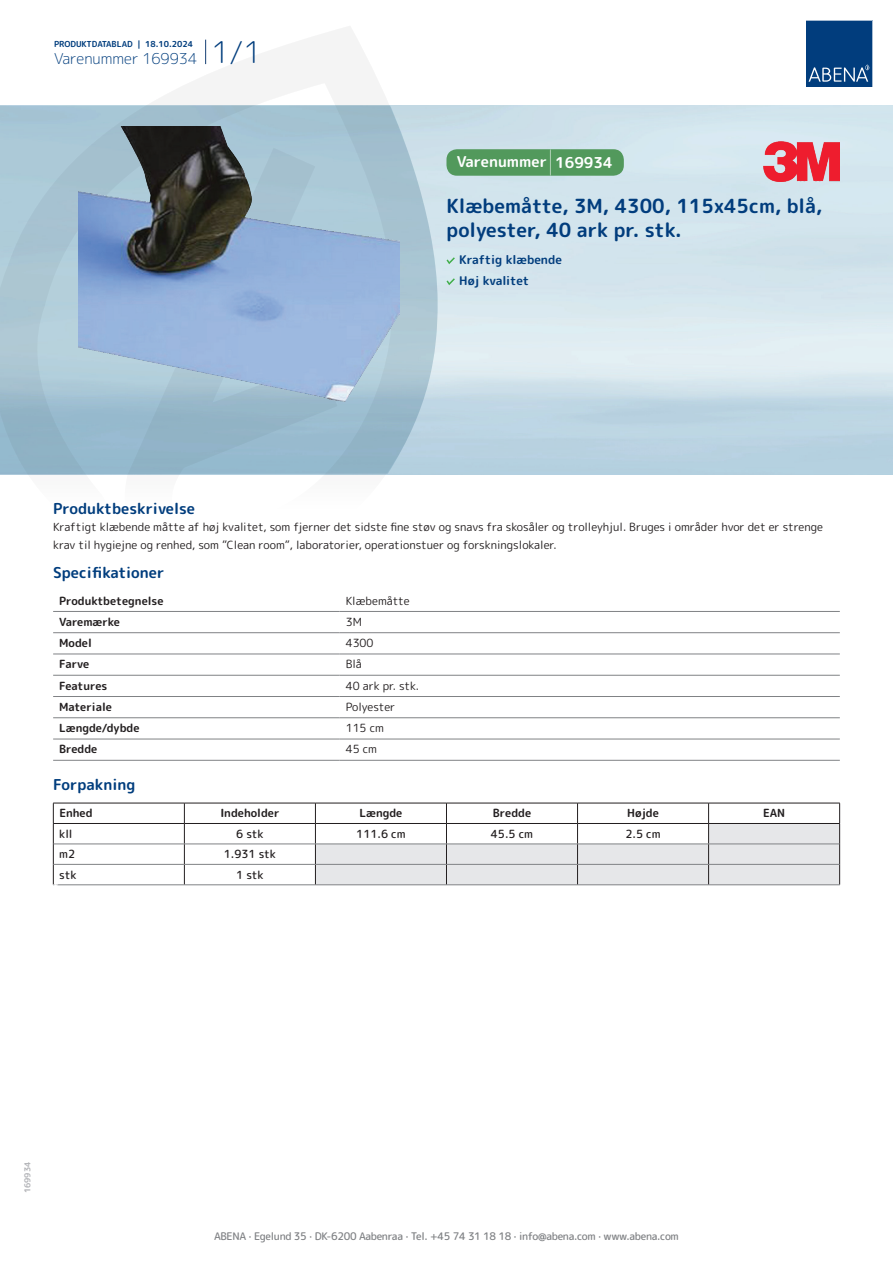
<style>
.page{position:relative;width:893px;height:1263px;background:#fff}
.page>*{position:absolute;margin:0;border:0;box-sizing:border-box;transform-origin:0 0}
.t1{font:700 19.5px/24px "Rounded Mplus 1 c";color:#013d7d}
.t2{font:700 15px "Rounded Mplus 1 c";color:#013d7d}
.t3{font:300 15px "Rounded Mplus 1 c";color:#013d7d}
.t4{font:700 15px "Rounded Mplus 1 c";color:#fff}
.t5{font:700 12px/21px "Rounded Mplus 1 c";color:#013d7d}
.t6{font:11.25px/18px "Rounded Mplus 1 c";color:#231f20}
.t7{font:700 11.25px "Rounded Mplus 1 c";color:#231f20}
.t8{font:500 11.25px "Rounded Mplus 1 c";color:#231f20}
.t9{font:500 10.5px "Rounded Mplus 1 c";letter-spacing:-.03em;color:#808285}
.t10{font:700 10.5px "Rounded Mplus 1 c";color:#fff}
.t11{font:700 8.25px "Rounded Mplus 1 c";color:#013d7d}
.t12{font:700 8.25px "Rounded Mplus 1 c";color:#b2b3b7}
.s1{font-size:30px}
.s2{font-size:25.5px}
</style>
<div class="page">
<img style="left:439px;top:106px;width:454px;height:368px">
<svg style="left:0;top:26px;width:439px;height:449px"></svg>
<svg style="left:0;top:106px;width:438px;height:368px"></svg>
<svg style="left:205px;top:40px;width:1px;height:24px"></svg>
<svg style="left:806px;top:20px;width:67px;height:67px"></svg>
<img style="left:79px;top:127px;width:320px;height:275px">
<hr style="left:53px;top:611px;width:287px;height:1px;background:#808285">
<hr style="left:340px;top:611px;width:500px;height:1px;background:#808285">
<hr style="left:53px;top:632px;width:287px;height:1px;background:#808285">
<hr style="left:340px;top:632px;width:500px;height:1px;background:#808285">
<hr style="left:53px;top:654px;width:287px;height:1px;background:#808285">
<hr style="left:340px;top:654px;width:500px;height:1px;background:#808285">
<hr style="left:53px;top:675px;width:287px;height:1px;background:#808285">
<hr style="left:340px;top:675px;width:500px;height:1px;background:#808285">
<hr style="left:53px;top:696px;width:287px;height:1px;background:#808285">
<hr style="left:340px;top:696px;width:500px;height:1px;background:#808285">
<hr style="left:53px;top:717px;width:287px;height:1px;background:#808285">
<hr style="left:340px;top:717px;width:500px;height:1px;background:#808285">
<hr style="left:53px;top:739px;width:287px;height:1px;background:#808285">
<hr style="left:340px;top:739px;width:500px;height:1px;background:#808285">
<hr style="left:53px;top:760px;width:287px;height:1px;background:#808285">
<hr style="left:340px;top:760px;width:500px;height:1px;background:#808285">
<hr style="left:53px;top:803px;width:131px;height:1px;background:#231f20">
<hr style="left:184px;top:803px;width:131px;height:1px;background:#231f20">
<hr style="left:53px;top:823px;width:131px;height:1px;background:#231f20">
<hr style="left:184px;top:823px;width:131px;height:1px;background:#231f20">
<svg style="left:53px;top:803px;width:1px;height:81px"></svg>
<svg style="left:184px;top:803px;width:1px;height:81px"></svg>
<svg style="left:315px;top:803px;width:525px;height:81px"></svg>
<hr style="left:54px;top:844px;width:130px;height:1px;background:#808285">
<hr style="left:184px;top:844px;width:131px;height:1px;background:#808285">
<hr style="left:315px;top:844px;width:131px;height:1px;background:#808285">
<hr style="left:446px;top:844px;width:131px;height:1px;background:#808285">
<hr style="left:577px;top:844px;width:132px;height:1px;background:#808285">
<hr style="left:709px;top:844px;width:130px;height:1px;background:#808285">
<hr style="left:54px;top:864px;width:130px;height:1px;background:#808285">
<hr style="left:184px;top:864px;width:131px;height:1px;background:#808285">
<hr style="left:315px;top:864px;width:131px;height:1px;background:#808285">
<hr style="left:446px;top:864px;width:131px;height:1px;background:#808285">
<hr style="left:577px;top:864px;width:132px;height:1px;background:#808285">
<hr style="left:709px;top:864px;width:130px;height:1px;background:#808285">
<hr style="left:53px;top:884px;width:131px;height:1px;background:#808285">
<hr style="left:184px;top:884px;width:131px;height:1px;background:#808285">
<hr style="left:315px;top:884px;width:131px;height:1px;background:#808285">
<hr style="left:446px;top:884px;width:131px;height:1px;background:#808285">
<hr style="left:577px;top:884px;width:132px;height:1px;background:#808285">
<hr style="left:709px;top:884px;width:131px;height:1px;background:#808285">
<svg style="left:446px;top:257px;width:9px;height:7px"></svg>
<svg style="left:446px;top:278px;width:9px;height:7px"></svg>
<div style="left:446px;top:149px;width:178px;height:27px;background:#52995c;border-radius:10px"></div>
<img style="left:763px;top:141px;width:77px;height:40px">
<p class="t11" style="left:54px;top:38px;width:141px">PRODUKTDATABLAD | 18.10.2024</p>
<h2 class="t3" style="left:54px;top:48px;width:209px">Varenummer 169934 <span class="s1">1/1</span></h2>
<h2 class="t4" style="left:457px;top:151px;width:157px">Varenummer <span class="s2">|</span> 169934</h2>
<h1 class="t1" style="left:446px;top:194px;width:377px">Klæbemåtte, 3M, 4300, 115x45cm, blå, polyester, 40 ark pr. stk.</h1>
<p class="t5" style="left:459px;top:249px;width:104px">Kraftig klæbende<br>Høj kvalitet</p>
<h2 class="t2" style="left:53px;top:498px;width:143px">Produktbeskrivelse</h2>
<p class="t6" style="left:53px;top:517px;width:771px">Kraftigt klæbende måtte af høj kvalitet, som fjerner det sidste fine støv og snavs fra skosåler og trolleyhjul. Bruges i områder hvor det er strenge krav til hygiejne og renhed, som ”Clean room”, laboratorier, operationstuer og forskningslokaler.</p>
<h2 class="t2" style="left:53px;top:562px;width:113px">Specifikationer</h2>
<p class="t7" style="left:59px;top:592px;width:106px">Produktbetegnelse</p>
<p class="t6" style="left:346px;top:591px;width:66px">Klæbemåtte</p>
<p class="t7" style="left:59px;top:614px;width:62px">Varemærke</p>
<p class="t6" style="left:346px;top:613px;width:18px">3M</p>
<p class="t7" style="left:59px;top:635px;width:34px">Model</p>
<p class="t6" style="left:346px;top:634px;width:29px">4300</p>
<p class="t7" style="left:59px;top:656px;width:32px">Farve</p>
<p class="t6" style="left:346px;top:655px;width:18px">Blå</p>
<p class="t7" style="left:59px;top:678px;width:50px">Features</p>
<p class="t6" style="left:346px;top:676px;width:75px">40 ark pr. stk.</p>
<p class="t7" style="left:59px;top:699px;width:54px">Materiale</p>
<p class="t6" style="left:346px;top:698px;width:51px">Polyester</p>
<p class="t7" style="left:59px;top:720px;width:82px">Længde/dybde</p>
<p class="t6" style="left:346px;top:719px;width:40px">115 cm</p>
<p class="t7" style="left:59px;top:741px;width:40px">Bredde</p>
<p class="t6" style="left:346px;top:740px;width:33px">45 cm</p>
<h2 class="t2" style="left:53px;top:774px;width:84px">Forpakning</h2>
<p class="t7" style="left:59px;top:805px;width:35px">Enhed</p>
<p class="t7" style="left:220px;top:805px;width:61px">Indeholder</p>
<p class="t7" style="left:359px;top:805px;width:44px">Længde</p>
<p class="t7" style="left:493px;top:805px;width:40px">Bredde</p>
<p class="t7" style="left:627px;top:805px;width:33px">Højde</p>
<p class="t7" style="left:763px;top:805px;width:24px">EAN</p>
<p class="t8" style="left:59px;top:826px;width:15px">kll</p>
<p class="t8" style="left:236px;top:826px;width:29px">6 stk</p>
<p class="t8" style="left:356px;top:826px;width:51px">111.6 cm</p>
<p class="t8" style="left:491px;top:826px;width:44px">45.5 cm</p>
<p class="t8" style="left:625px;top:826px;width:37px">2.5 cm</p>
<p class="t8" style="left:59px;top:846px;width:17px">m2</p>
<p class="t8" style="left:224px;top:846px;width:54px">1.931 stk</p>
<p class="t8" style="left:59px;top:867px;width:19px">stk</p>
<p class="t8" style="left:236px;top:867px;width:29px">1 stk</p>
<p class="t10" style="left:53px;top:880px;width:7px">*</p>
<p class="t12" style="left:22px;top:1193px;width:33px;rotate:-90deg">169934</p>
<p class="t9" style="left:214px;top:1229px;width:466px">ABENA · Egelund 35 · DK-6200 Aabenraa · Tel. +45 74 31 18 18 · info@abena.com · www.abena.com</p>
</div>
